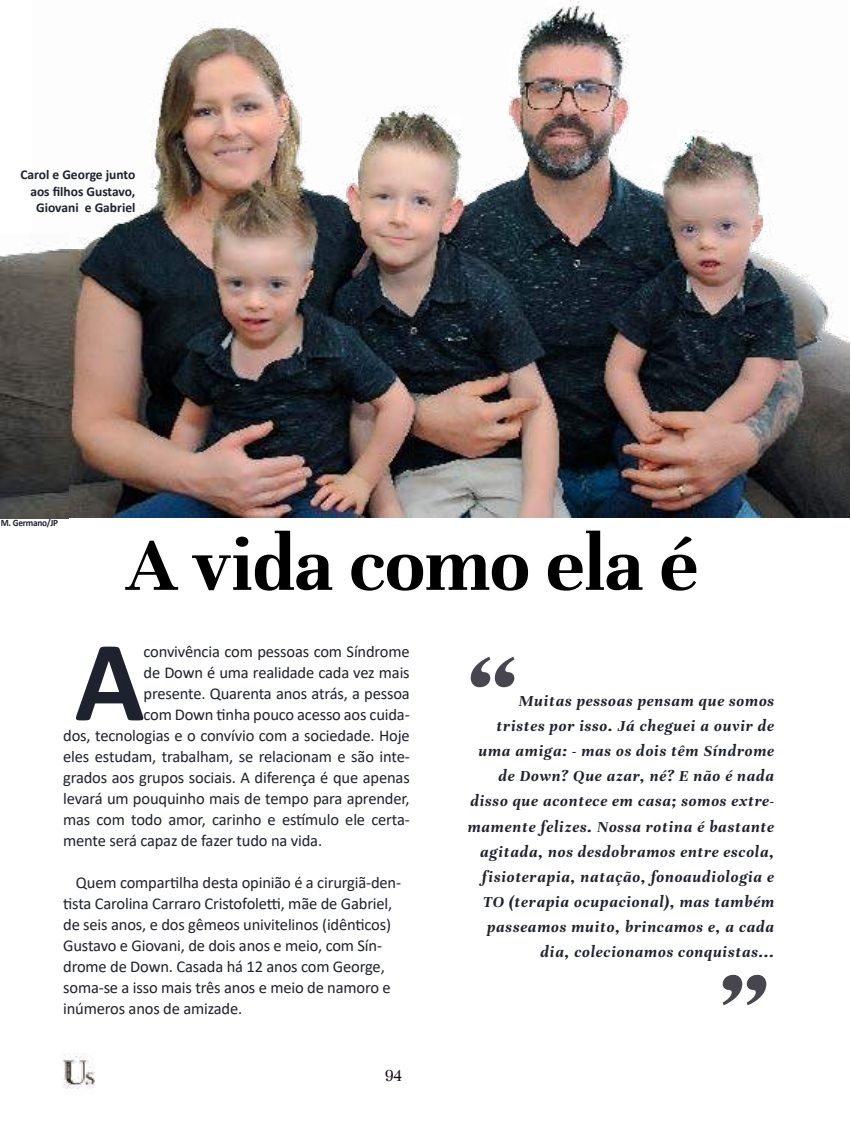
<style>
.page{position:relative;width:851px;height:1127px;background:#fff}
.page>*{position:absolute;margin:0;border:0;box-sizing:border-box;transform-origin:0 0}
.t1{font:italic 700 118.5px "Unna";color:#47464e}
.t2{font:700 115.8px "Calibri";color:#1e222f}
.t3{font:700 81px "Unna";color:#000}
.t4{font:18.45px "Unna";color:#100913}
.t5{font:italic 700 16.65px/25px "Unna";letter-spacing:.05em;color:#1e222f;text-align:right}
.t6{font:16.5px/21px "Calibri";letter-spacing:-.01em;color:#1e222f}
.t7{font:700 13.5px/16.5px "Calibri";color:#1e222f;text-align:right}
.t8{font:700 9.75px "Calibri";letter-spacing:-.025em;color:#1e222f;scale:.95 1}
</style>
<div class="page">
<img style="left:69px;top:0;width:780px;height:518px">
<img style="left:0;top:243px;width:69px;height:275px">
<img style="left:62px;top:1053px;width:33px;height:36px">
<p class="t7" style="left:20px;top:166px;width:116px">Carol e George junto aos filhos Gustavo,<br>Giovani e Gabriel</p>
<p class="t8" style="left:1px;top:516px;width:62px">M. Germano/JP</p>
<h3 class="t3" style="left:127px;top:518px;width:572px">A vida como ela é</h3>
<h2 class="t2" style="left:74px;top:600px;width:72px">A</h2>
<p class="t6" style="left:143px;top:641px;width:268px">convivência com pessoas com Síndrome</p>
<p class="t6" style="left:143px;top:662px;width:268px">de Down é uma realidade cada vez mais</p>
<p class="t6" style="left:143px;top:683px;width:268px">presente. Quarenta anos atrás, a pessoa</p>
<p class="t6" style="left:143px;top:704px;width:268px">com Down tinha pouco acesso aos cuida-</p>
<p class="t6" style="left:63px;top:725px;width:348px">dos, tecnologias e o convívio com a sociedade. Hoje</p>
<p class="t6" style="left:63px;top:746px;width:348px">eles estudam, trabalham, se relacionam e são inte-</p>
<p class="t6" style="left:63px;top:767px;width:348px">grados aos grupos sociais. A diferença é que apenas</p>
<p class="t6" style="left:63px;top:788px;width:348px">levará um pouquinho mais de tempo para aprender,</p>
<p class="t6" style="left:63px;top:809px;width:348px">mas com todo amor, carinho e estímulo ele certa-</p>
<p class="t6" style="left:63px;top:830px;width:260px">mente será capaz de fazer tudo na vida.</p>
<p class="t6" style="left:63px;top:872px;width:339px;text-indent:13px">Quem compartilha desta opinião é a cirurgiã-den&shy;tista Carolina Carraro Cristofoletti, mãe de Gabriel, de seis anos, e dos gêmeos univitelinos (idênticos)<br>Gustavo e Giovani, de dois anos e meio, com Sín&shy;drome de Down. Casada há 12 anos com George, soma-se a isso mais três anos e meio de namoro e inúmeros anos de amizade.</p>
<p class="t4" style="left:385px;top:1065px;width:19px">94</p>
<h1 class="t1" style="left:463px;top:629px;width:56px">“</h1>
<p class="t5" style="left:467px;top:689px;width:308px">Muitas pessoas pensam que somos tristes por isso. Já cheguei a ouvir de uma amiga: - mas os dois têm Síndrome de Down? Que azar, né? E não é nada disso que acontece em casa; somos extre&shy;mamente felizes. Nossa rotina é bastante agitada, nos desdobramos entre escola, fisioterapia, natação, fonoaudiologia e TO (terapia ocupacional), mas também passeamos muito, brincamos e, a cada dia, colecionamos conquistas...</p>
<h1 class="t1" style="left:774px;top:1033px;width:56px;rotate:-180deg">“</h1>
</div>
